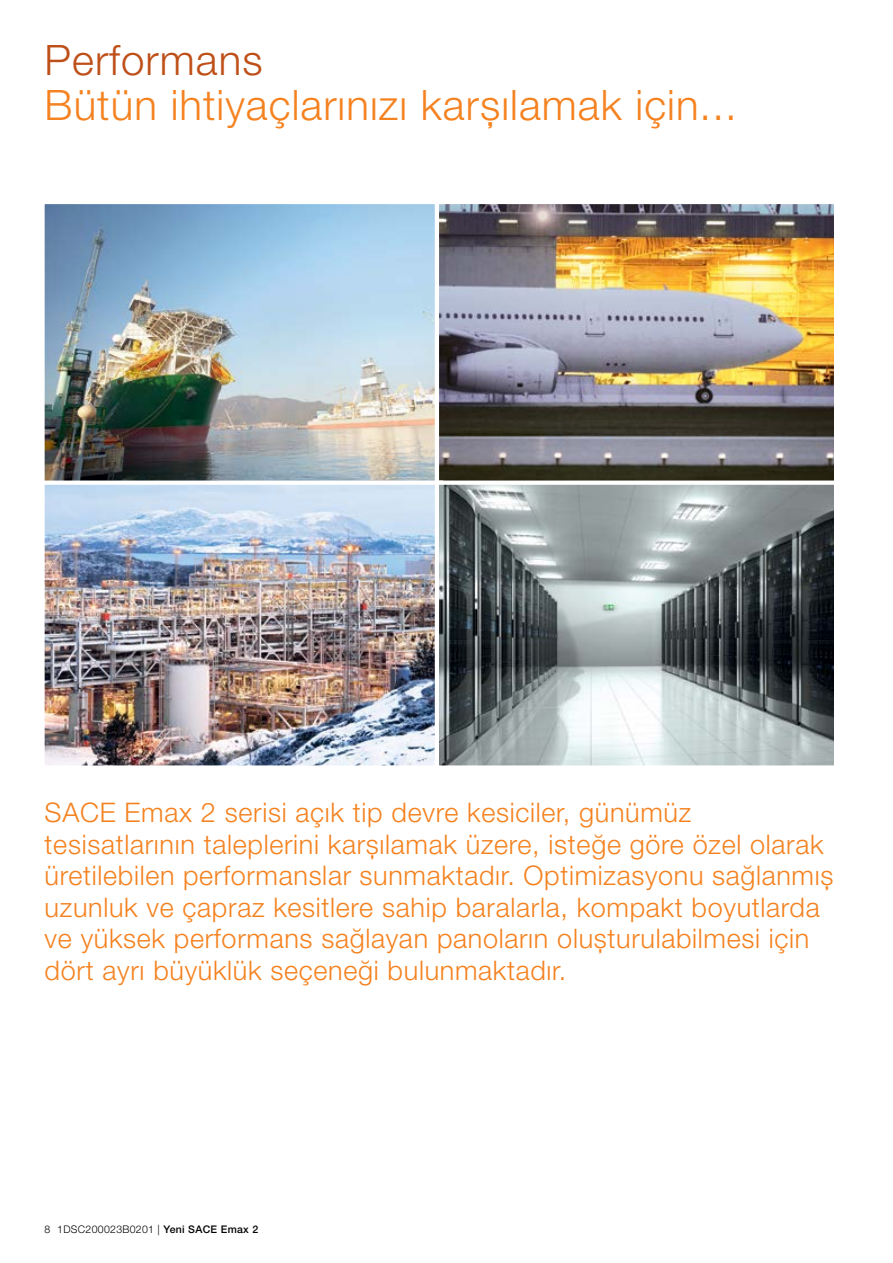
<style>
.page{position:relative;width:893px;height:1263px;background:#fff}
.page>*{position:absolute;margin:0;border:0;box-sizing:border-box;transform-origin:0 0}
.t1{font:300 42px "Helvetica Neue LT Pro";letter-spacing:.025em;color:#f58220}
.t2{font:300 42px "Helvetica Neue LT Pro";letter-spacing:.025em;color:#be4f18}
.t3{font:300 27px/31.5px "Helvetica Neue LT Pro";letter-spacing:.025em;color:#f58220}
.t4{font:300 10.5px "Helvetica Neue LT Pro";letter-spacing:.03em;color:#000}
.s1{font-weight:500}
</style>
<div class="page">
<img style="left:44px;top:204px;width:389px;height:274px">
<img style="left:433px;top:204px;width:401px;height:274px">
<img style="left:44px;top:478px;width:389px;height:288px">
<svg style="left:433px;top:478px;width:401px;height:288px;background:#848c8e"></svg>
<h1 class="t2" style="left:45px;top:34px;width:219px">Performans</h1>
<h1 class="t1" style="left:45px;top:79px;width:694px">Bütün ihtiyaçlarınızı karşılamak için...</h1>
<p class="t3" style="left:45px;top:796px;width:790px">SACE Emax 2 serisi açık tip devre kesiciler, günümüz tesisatlarının taleplerini karşılamak üzere, isteğe göre özel olarak üretilebilen performanslar sunmaktadır. Optimizasyonu sağlanmış uzunluk ve çapraz kesitlere sahip baralarla, kompakt boyutlarda ve yüksek performans sağlayan panoların oluşturulabilmesi için dört ayrı büyüklük seçeneği bulunmaktadır.</p>
<p class="t4" style="left:45px;top:1223px;width:215px">8 1DSC200023B0201 | <span class="s1">Yeni SACE Emax 2</span></p>
</div>
